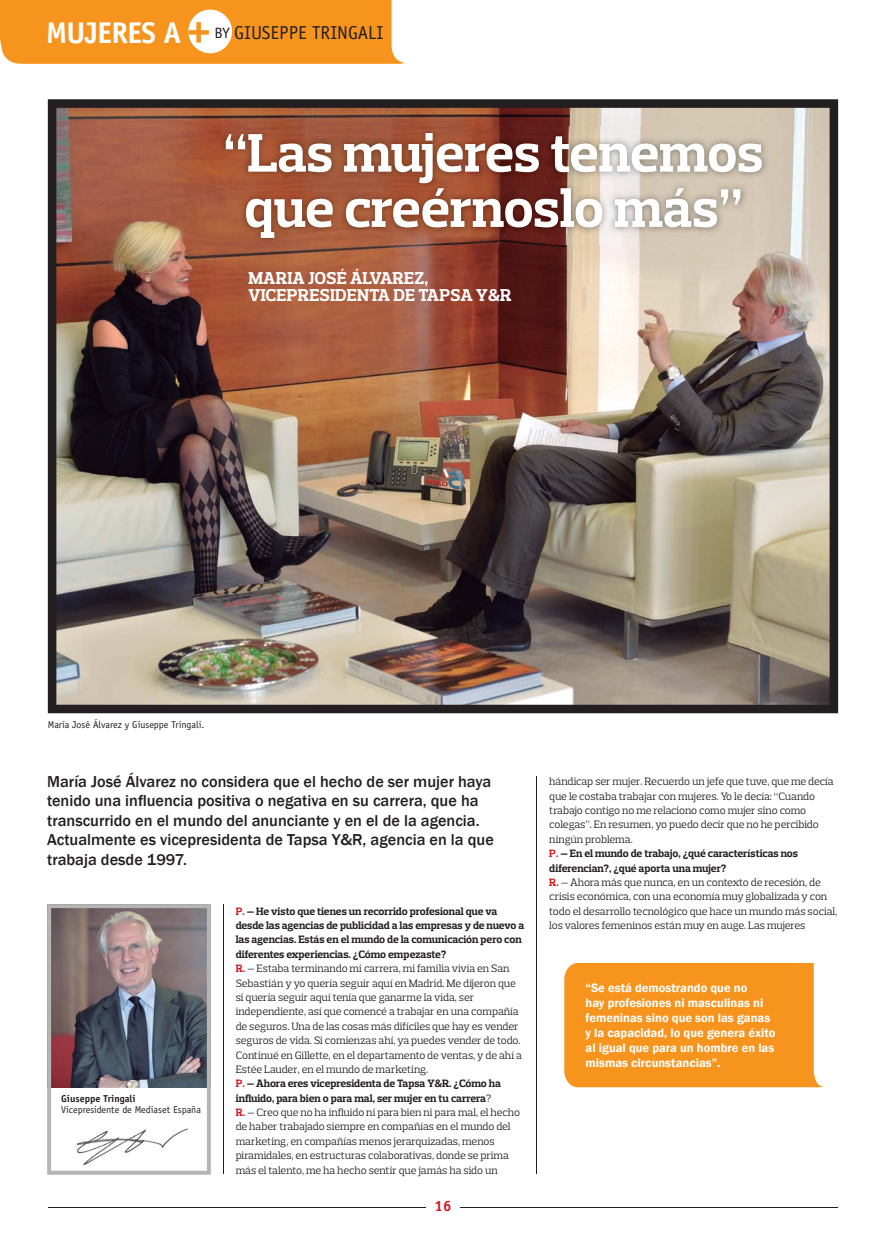
<style>
.page{position:relative;width:886px;height:1241px;background:#fff}
.page>*{position:absolute;margin:0;border:0;box-sizing:border-box;transform-origin:0 0}
.t1{font:700 55.25px/55.2px "Prelo Slab";letter-spacing:-.01em;color:#fff;text-align:center}
.t2{font:18.75px "Officina Sans Std";color:#231f20}
.t3{font:700 17.5px/17.5px "Prelo Slab";letter-spacing:.015em;color:#fff}
.t4{font:500 16.25px/19.5px "Franklin Gothic";color:#231f20}
.t5{font:700 15px "Officina Sans Std";color:#d2181f}
.t6{font:600 12.5px/15px "Franklin Gothic";color:#fff}
.t7{font:10.88px/14.4px "Prelo Slab";letter-spacing:-.01em;color:#231f20}
.t8{font:10px "Officina Sans Std";color:#231f20}
.t9{font:700 10px "Officina Sans Std";color:#231f20}
.s1{font-weight:700;font-size:30px;color:#fff}
.s2{font-size:15px}
.s3{font-weight:700;color:#d2181f}
.s4{font-weight:700}
</style>
<div class="page">
<hr style="left:48px;top:1207px;width:378px;height:1px;background:#231f20">
<hr style="left:460px;top:1207px;width:378px;height:1px;background:#231f20">
<svg style="left:0;top:0;width:404px;height:64px;background:#f79d31"></svg>
<hr style="left:223px;top:904px;width:1px;height:269px;background:#231f20">
<img style="left:48px;top:99px;width:790px;height:614px">
<hr style="left:537px;top:776px;width:1px;height:397px;background:#231f20">
<div style="left:564px;top:963px;width:259px;height:124px;background:#f7941e"></div>
<img style="left:219px;top:126px;width:550px;height:118px">
<svg style="left:47px;top:904px;width:164px;height:270px"></svg>
<img style="left:73px;top:1124px;width:115px;height:42px">
<h2 class="t2" style="left:46px;top:22px;width:339px"><span class="s1">MUJERES A</span> <span class="s2">BY</span> GIUSEPPE TRINGALI</h2>
<h1 class="t1" style="left:223px;top:125px;width:541px">“Las mujeres tenemos que creérnoslo más”</h1>
<h3 class="t3" style="left:248px;top:269px;width:265px">MARIA JOSÉ ÁLVAREZ,<br>VICEPRESIDENTA DE TAPSA Y&amp;R</h3>
<p class="t8" style="left:48px;top:718px;width:158px">María José Álvarez y Giuseppe Tringali.</p>
<p class="t4" style="left:47px;top:771px;width:448px">María José Álvarez no considera que el hecho de ser mujer haya tenido una influencia positiva o negativa en su carrera, que ha transcurrido en el mundo del anunciante y en el de la agencia.<br>Actualmente es vicepresidenta de Tapsa Y&amp;R, agencia en la que trabaja desde 1997.</p>
<p class="t9" style="left:61px;top:1091px;width:76px">Giuseppe Tringali</p>
<p class="t8" style="left:61px;top:1103px;width:141px">Vicepresidente de Mediaset España</p>
<p class="t7" style="left:236px;top:903px;width:290px"><span class="s3">P.</span> <span class="s4">— He visto que tienes un recorrido profesional que va desde las agencias de publicidad a las empresas y de nuevo a las agencias. Estás en el mundo de la comunicación pero con diferentes experiencias. ¿Cómo empezaste?<br></span><span class="s3">R.</span> — Estaba terminando mi carrera, mi familia vivía en San Sebastián y yo quería seguir aquí en Madrid. Me dijeron que si quería seguir aquí tenía que ganarme la vida, ser independiente, así que comencé a trabajar en una compañía de seguros. Una de las cosas más difíciles que hay es vender seguros de vida. Si comienzas ahí, ya puedes vender de todo.<br>Continué en Gillette, en el departamento de ventas, y de ahí a Estée Lauder, en el mundo de marketing.<br><span class="s3">P.</span> <span class="s4">— Ahora eres vicepresidenta de Tapsa Y&amp;R. ¿Cómo ha influido, para bien o para mal, ser mujer en tu carrera</span>?<br><span class="s3">R.</span> — Creo que no ha influido ni para bien ni para mal, el hecho de haber trabajado siempre en compañías en el mundo del marketing, en compañías menos jerarquizadas, menos piramidales, en estructuras colaborativas, donde se prima más el talento, me ha hecho sentir que jamás ha sido un</p>
<h3 class="t5" style="left:435px;top:1196px;width:18px">16</h3>
<p class="t7" style="left:549px;top:774px;width:289px">hándicap ser mujer. Recuerdo un jefe que tuve, que me decía que le costaba trabajar con mujeres. Yo le decía: “Cuando trabajo contigo no me relaciono como mujer sino como colegas”. En resumen, yo puedo decir que no he percibido ningún problema.<br><span class="s3">P.</span> <span class="s4">— En el mundo de trabajo, ¿qué características nos diferencian?, ¿qué aporta una mujer?<br></span><span class="s3">R.</span> — Ahora más que nunca, en un contexto de recesión, de crisis económica, con una economía muy globalizada y con todo el desarrollo tecnológico que hace un mundo más social, los valores femeninos están muy en auge. Las mujeres</p>
<p class="t6" style="left:585px;top:980px;width:191px">“Se está demostrando que no<br>hay profesiones ni masculinas ni femeninas sino que son las ganas y la capacidad, lo que genera éxito al igual que para un hombre en las mismas circunstancias”.</p>
</div>
